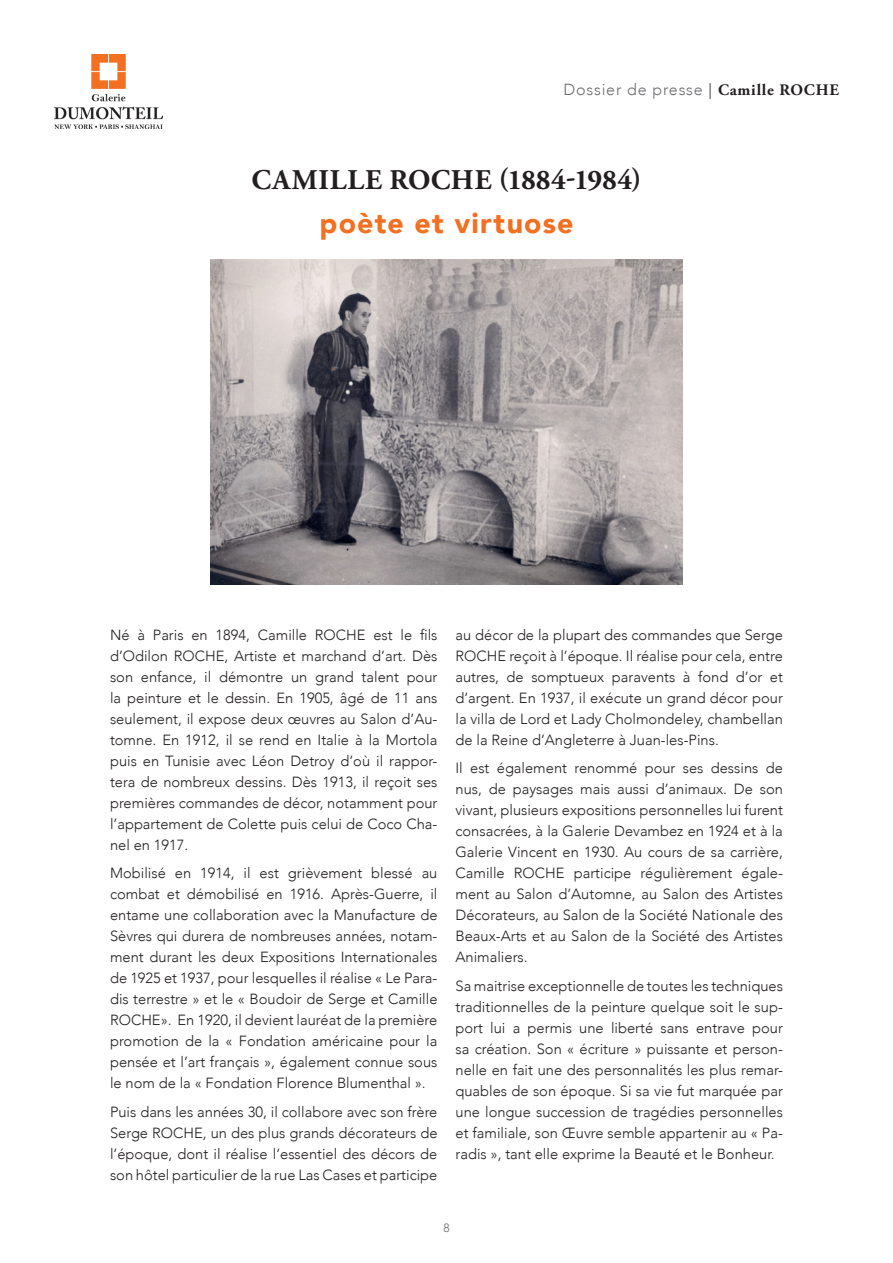
<style>
.page{position:relative;width:893px;height:1263px;background:#fff}
.page>*{position:absolute;margin:0;border:0;box-sizing:border-box;transform-origin:0 0}
.t1{font:700 28.5px "Adobe Garamond Pro";letter-spacing:.015em;color:#231f20}
.t2{font:900 28.5px "Avenir";letter-spacing:.04em;color:#f36f21}
.t3{font:300 16.05px "Avenir";letter-spacing:.05em;color:#6c6d70}
.t4{font:300 14.7px/21px "Avenir";color:#231f20;text-align:justify}
.t5{font:300 12px "Avenir";color:#6c6d70}
.s1{color:#231f20}
.s2{font-family:"Adobe Garamond Pro";font-weight:700;color:#231f20}
</style>
<div class="page">
<img style="left:54px;top:54px;width:109px;height:74px">
<img style="left:210px;top:259px;width:473px;height:325px">
<p class="t3" style="left:563px;top:80px;width:277px">Dossier de presse <span class="s1">|</span> <span class="s2">Camille ROCHE</span></p>
<p class="t1" style="left:251px;top:163px;width:392px">CAMILLE ROCHE (1884-1984)</p>
<p class="t2" style="left:320px;top:199px;width:255px">poète et virtuose</p>
<p class="t4" style="left:110px;top:624px;width:329px">Né à Paris en 1894, Camille ROCHE est le fils d’Odilon ROCHE, Artiste et marchand d’art. Dès son enfance, il démontre un grand talent pour la peinture et le dessin. En 1905, âgé de 11 ans seulement, il expose deux œuvres au Salon d’Au&shy;tomne. En 1912, il se rend en Italie à la Mortola puis en Tunisie avec Léon Detroy d’où il rappor&shy;tera de nombreux dessins. Dès 1913, il reçoit ses premières commandes de décor, notamment pour l’appartement de Colette puis celui de Coco Cha&shy;nel en 1917.</p>
<p class="t4" style="left:110px;top:863px;width:329px">Mobilisé en 1914, il est grièvement blessé au combat et démobilisé en 1916. Après-Guerre, il entame une collaboration avec la Manufacture de Sèvres qui durera de nombreuses années, notam&shy;ment durant les deux Expositions Internationales de 1925 et 1937, pour lesquelles il réalise « Le Para&shy;dis terrestre » et le « Boudoir de Serge et Camille ROCHE». En 1920, il devient lauréat de la première promotion de la « Fondation américaine pour la pensée et l’art français », également connue sous le nom de la « Fondation Florence Blumenthal ».</p>
<p class="t4" style="left:110px;top:1101px;width:329px">Puis dans les années 30, il collabore avec son frère Serge ROCHE, un des plus grands décorateurs de l’époque, dont il réalise l’essentiel des décors de son hôtel particulier de la rue Las Cases et participe</p>
<p class="t4" style="left:455px;top:624px;width:329px">au décor de la plupart des commandes que Serge ROCHE reçoit à l’époque. Il réalise pour cela, entre autres, de somptueux paravents à fond d’or et d’argent. En 1937, il exécute un grand décor pour la villa de Lord et Lady Cholmondeley, chambellan de la Reine d’Angleterre à Juan-les-Pins.</p>
<p class="t4" style="left:455px;top:758px;width:329px">Il est également renommé pour ses dessins de nus, de paysages mais aussi d’animaux. De son vivant, plusieurs expositions personnelles lui furent consacrées, à la Galerie Devambez en 1924 et à la Galerie Vincent en 1930. Au cours de sa carrière, Camille ROCHE participe régulièrement égale&shy;ment au Salon d’Automne, au Salon des Artistes Décorateurs, au Salon de la Société Nationale des Beaux-Arts et au Salon de la Société des Artistes Animaliers.</p>
<p class="t4" style="left:455px;top:975px;width:329px">Sa maitrise exceptionnelle de toutes les techniques traditionnelles de la peinture quelque soit le sup&shy;port lui a permis une liberté sans entrave pour sa création. Son « écriture » puissante et person&shy;nelle en fait une des personnalités les plus remar&shy;quables de son époque. Si sa vie fut marquée par une longue succession de tragédies personnelles et familiale, son Œuvre semble appartenir au « Pa&shy;radis », tant elle exprime la Beauté et le Bonheur.</p>
<p class="t5" style="left:443px;top:1221px;width:8px">8</p>
</div>
